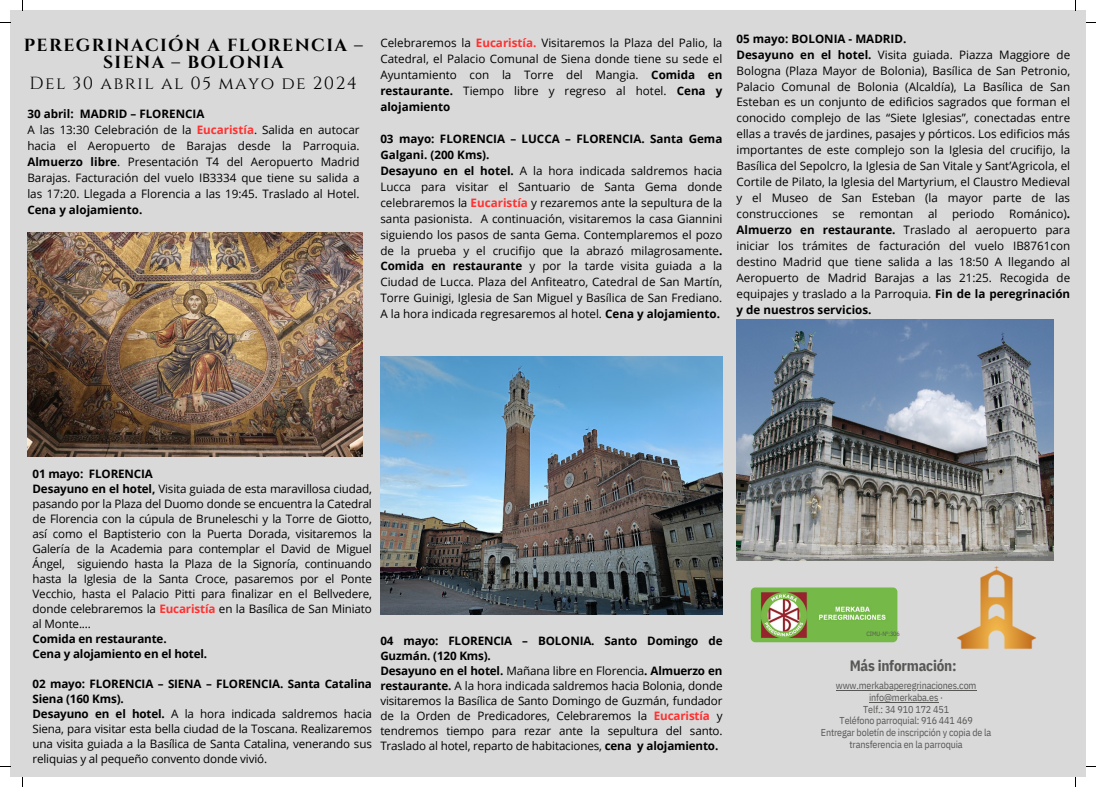
<style>
.page{position:relative;width:1096px;height:787px;background:#fff}
.page>*{position:absolute;margin:0;border:0;box-sizing:border-box;transform-origin:0 0}
.t1{font:700 17.5px/16.9px "Cinzel";letter-spacing:.08em;color:#000;text-align:center}
.t2{font:17.5px "Cinzel";letter-spacing:.08em;color:#000}
.t3{font:700 15px "IBM Plex Sans Cond";letter-spacing:-.015em;color:#575756}
.t4{font:11.62px/16px "Open Sans";color:#000;text-align:justify}
.t5{font:700 11.62px/15px "Open Sans";letter-spacing:-.015em;color:#000}
.t6{font:10px "IBM Plex Sans Cond";letter-spacing:-.015em;color:#575756}
.t7{font:6.25px "IBM Plex Sans Cond";letter-spacing:-.015em;color:#575756}
.s1{font-weight:700;color:#ff3131}
.s2{font-weight:700}
</style>
<div class="page">
<div style="left:10px;top:10px;width:1076px;height:767px;background:#d9d9d9"></div>
<img style="left:750px;top:587px;width:147px;height:55px;border-radius:5px">
<img style="left:27px;top:233px;width:336px;height:224px">
<img style="left:380px;top:356px;width:342px;height:259px">
<img style="left:736px;top:319px;width:317px;height:241px">
<hr style="left:835px;top:690px;width:141px;height:1px;background:#575756">
<hr style="left:869px;top:702px;width:69px;height:1px;background:#575756">
<img style="left:957px;top:566px;width:79px;height:83px">
<p class="t1" style="left:24px;top:37px;width:341px">PEREGRINACIÓN A FLORENCIA –<br>SIENA – BOLONIA</p>
<p class="t2" style="left:30px;top:72px;width:329px">Del 30 abril al 05 mayo de 2024</p>
<p class="t5" style="left:27px;top:106px;width:178px">30 abril: MADRID – FLORENCIA</p>
<p class="t4" style="left:27px;top:122px;width:333px">A las 13:30 Celebración de la <span class="s1">Eucaristía</span>. Salida en autocar hacia el Aeropuerto de Barajas desde la Parroquia.<br><span class="s2">Almuerzo libre</span>. Presentación T4 del Aeropuerto Madrid Barajas. Facturación del vuelo IB3334 que tiene su salida a las 17:20. Llegada a Florencia a las 19:45. Traslado al Hotel.<br><span class="s2">Cena y alojamiento.</span></p>
<p class="t4" style="left:380px;top:35px;width:343px">Celebraremos la <span class="s1">Eucaristía.</span> Visitaremos la Plaza del Palio, la Catedral, el Palacio Comunal de Siena donde tiene su sede el Ayuntamiento con la Torre del Mangia. <span class="s2">Comida en restaurante.</span> Tiempo libre y regreso al hotel. <span class="s2">Cena y alojamiento</span></p>
<p class="t5" style="left:380px;top:130px;width:343px;line-height:16px">03 mayo: FLORENCIA – LUCCA – FLORENCIA. Santa Gema<br>Galgani. (200 Kms).</p>
<p class="t4" style="left:380px;top:162px;width:343px"><span class="s2">Desayuno en el hotel.</span> A la hora indicada saldremos hacia Lucca para visitar el Santuario de Santa Gema donde celebraremos la <span class="s1">Eucaristía</span> y rezaremos ante la sepultura de la santa pasionista. A continuación, visitaremos la casa Giannini siguiendo los pasos de santa Gema. Contemplaremos el pozo de la prueba y el crucifijo que la abrazó milagrosamente<span class="s2">.<br>Comida en restaurante</span> y por la tarde visita guiada a la Ciudad de Lucca. Plaza del Anfiteatro, Catedral de San Martín, Torre Guinigi, Iglesia de San Miguel y Basílica de San Frediano.<br>A la hora indicada regresaremos al hotel. <span class="s2">Cena y alojamiento.</span></p>
<p class="t5" style="left:736px;top:31px;width:171px">05 mayo: BOLONIA - MADRID.</p>
<p class="t4" style="left:736px;top:46px;width:335px"><span class="s2">Desayuno en el hotel.</span> Visita guiada. Piazza Maggiore de Bologna (Plaza Mayor de Bolonia), Basílica de San Petronio, Palacio Comunal de Bolonia (Alcaldía), La Basílica de San Esteban es un conjunto de edificios sagrados que forman el conocido complejo de las “Siete Iglesias”, conectadas entre ellas a través de jardines, pasajes y pórticos. Los edificios más importantes de este complejo son la Iglesia del crucifijo, la Basílica del Sepolcro, la Iglesia de San Vitale y Sant’Agricola, el Cortile de Pilato, la Iglesia del Martyrium, el Claustro Medieval y el Museo de San Esteban (la mayor parte de las construcciones</p>
<p class="t4" style="left:736px;top:206px;width:335px;text-indent:273px">Románico)<span class="s2">.<br>Almuerzo en restaurante.</span> Traslado al aeropuerto para iniciar los trámites de facturación del vuelo IB8761con destino Madrid que tiene salida a las 18:50 A llegando al Aeropuerto de Madrid Barajas a las 21:25. Recogida de equipajes y traslado a la Parroquia. <span class="s2">Fin de la peregrinación y de nuestros servicios.</span></p>
<p class="t4" style="left:832px;top:206px;width:14px">se</p>
<p class="t4" style="left:859px;top:206px;width:55px">remontan</p>
<p class="t4" style="left:927px;top:206px;width:11px">al</p>
<p class="t4" style="left:952px;top:206px;width:44px">periodo</p>
<p class="t5" style="left:33px;top:466px;width:122px">01 mayo: FLORENCIA</p>
<p class="t4" style="left:33px;top:481px;width:341px;line-height:15px"><span class="s2">Desayuno en el hotel,</span> Visita guiada de esta maravillosa ciudad, pasando por la Plaza del Duomo donde se encuentra la Catedral de Florencia con la cúpula de Bruneleschi y la Torre de Giotto, así como el Baptisterio con la Puerta Dorada, visitaremos la Galería de la Academia para contemplar el David de Miguel Ángel, siguiendo hasta la Plaza de la Signoría, continuando hasta la Iglesia de la Santa Croce, pasaremos por el Ponte Vecchio, hasta el Palacio Pitti para finalizar en el Bellvedere, donde celebraremos la <span class="s1">Eucaristía</span> en la Basílica de San Miniato al Monte....</p>
<p class="t5" style="left:33px;top:631px;width:136px">Comida en restaurante.</p>
<p class="t5" style="left:33px;top:646px;width:176px">Cena y alojamiento en el hotel.</p>
<p class="t5" style="left:33px;top:676px;width:341px">02 mayo: FLORENCIA – SIENA – FLORENCIA. Santa Catalina<br>Siena (160 Kms).</p>
<p class="t4" style="left:33px;top:706px;width:341px;line-height:15px"><span class="s2">Desayuno en el hotel.</span> A la hora indicada saldremos hacia Siena, para visitar esta bella ciudad de la Toscana. Realizaremos una visita guiada a la Basílica de Santa Catalina, venerando sus reliquias y al pequeño convento donde vivió.</p>
<p class="t5" style="left:380px;top:633px;width:344px">04 mayo: FLORENCIA – BOLONIA. Santo Domingo de<br>Guzmán. (120 Kms).</p>
<p class="t4" style="left:380px;top:663px;width:344px;line-height:15px"><span class="s2">Desayuno en el hotel.</span> Mañana libre en Florencia<span class="s2">. Almuerzo en restaurante.</span> A la hora indicada saldremos hacia Bolonia, donde visitaremos la Basílica de Santo Domingo de Guzmán, fundador de la Orden de Predicadores, Celebraremos la <span class="s1">Eucaristía</span> y tendremos tiempo para rezar ante la sepultura del santo.<br>Traslado al hotel, reparto de habitaciones, <span class="s2">cena y alojamiento.</span></p>
<p class="t7" style="left:866px;top:630px;width:35px">CIMU-Nº:306</p>
<p class="t3" style="left:849px;top:656px;width:108px">Más información:</p>
<p class="t6" style="left:835px;top:679px;width:142px">www.merkabaperegrinaciones.com</p>
<p class="t6" style="left:869px;top:691px;width:76px">info@merkaba.es ·</p>
<p class="t6" style="left:863px;top:702px;width:87px">Telf.: 34 910 172 451</p>
<p class="t6" style="left:839px;top:714px;width:135px">Teléfono parroquial: 916 441 469</p>
<p class="t6" style="left:820px;top:726px;width:172px">Entregar boletín de inscripción y copia de la</p>
<p class="t6" style="left:849px;top:737px;width:115px">transferencia en la parroquia</p>
</div>
